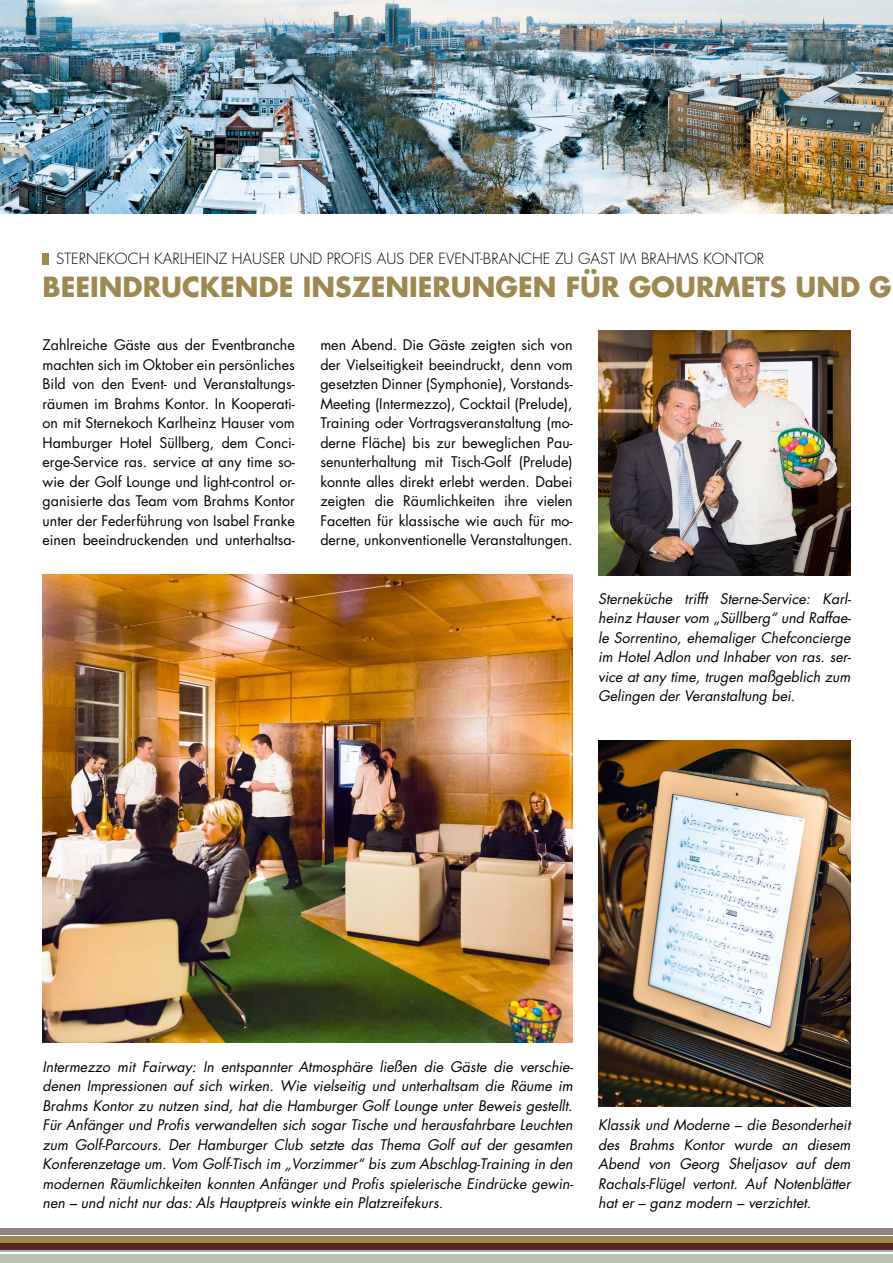
<style>
.page{position:relative;width:893px;height:1263px;background:#fff}
.page>*{position:absolute;margin:0;border:0;box-sizing:border-box;transform-origin:0 0}
.t1{font:700 27px "Futura";color:#9d8950}
.t2{font:300 15px "Futura";color:#000}
.t3{font:italic 14.25px/19.5px "Futura";color:#000;text-align:justify}
.t4{font:14.25px/19.5px "Futura";color:#000;text-align:justify}
</style>
<div class="page">
<img style="left:43px;top:574px;width:530px;height:469px">
<img style="left:0;top:0;width:893px;height:214px">
<div style="left:43px;top:253px;width:6px;height:11px;background:#9d8950"></div>
<img style="left:598px;top:331px;width:252px;height:244px">
<div style="left:0;top:1236px;width:893px;height:8px;background:#9d8950"></div>
<div style="left:0;top:1228px;width:893px;height:6px;background:#8c827f"></div>
<hr style="left:0;top:1249px;width:893px;height:2px;background:#abafb2">
<div style="left:0;top:1254px;width:893px;height:9px;background:#bac3b0"></div>
<div style="left:0;top:1243px;width:893px;height:7px;background:#56251b"></div>
<img style="left:598px;top:740px;width:252px;height:366px">
<p class="t2" style="left:49px;top:249px;width:717px">STERNEKOCH KARLHEINZ HAUSER UND PROFIS AUS DER EVENT-BRANCHE ZU GAST IM BRAHMS KONTOR</p>
<h1 class="t1" style="left:43px;top:268px;width:19px">BEEINDRUCKENDE</h1>
<h1 class="t1" style="left:303px;top:268px;width:88px">INSZENIERUNGEN</h1>
<h1 class="t1" style="left:566px;top:268px;width:19px">FÜR</h1>
<h1 class="t1" style="left:629px;top:268px;width:43px">GOURMETS</h1>
<h1 class="t1" style="left:796px;top:268px;width:22px">UND</h1>
<h1 class="t1" style="left:869px;top:268px;width:24px">G</h1>
<p class="t4" style="left:43px;top:335px;width:254px">Zahlreiche Gäste aus der Eventbranche machten sich im Oktober ein persönliches Bild von den Event- und Veranstaltungs&shy;räumen im Brahms Kontor. In Kooperati&shy;on mit Sternekoch Karlheinz Hauser vom Hamburger Hotel Süllberg, dem Conci&shy;erge-Service ras. service at any time so&shy;wie der Golf Lounge und light-control or&shy;ganisierte das Team vom Brahms Kontor unter der Federführung von Isabel Franke einen beeindruckenden und unterhaltsa-</p>
<p class="t4" style="left:320px;top:335px;width:254px">men Abend. Die Gäste zeigten sich von der Vielseitigkeit beeindruckt, denn vom gesetzten Dinner (Symphonie), Vorstands-Meeting (Intermezzo), Cocktail (Prelude), Training oder Vortragsveranstaltung (mo&shy;derne Fläche) bis zur beweglichen Pau&shy;senunterhaltung mit Tisch-Golf (Prelude) konnte alles direkt erlebt werden. Dabei zeigten die Räumlichkeiten ihre vielen Facetten für klassische wie auch für mo&shy;derne, unkonventionelle Veranstaltungen.</p>
<p class="t3" style="left:598px;top:589px;width:254px">Sterneküche trifft Sterne-Service: Karl&shy;heinz Hauser vom „Süllberg“ und Raffae&shy;le Sorrentino, ehemaliger Chefconcierge im Hotel Adlon und Inhaber von ras. ser&shy;vice at any time, trugen maßgeblich zum Gelingen der Veranstaltung bei.</p>
<p class="t3" style="left:43px;top:1057px;width:532px">Intermezzo mit Fairway: In entspannter Atmosphäre ließen die Gäste die verschie&shy;denen Impressionen auf sich wirken. Wie vielseitig und unterhaltsam die Räume im Brahms Kontor zu nutzen sind, hat die Hamburger Golf Lounge unter Beweis gestellt.<br>Für Anfänger und Profis verwandelten sich sogar Tische und herausfahrbare Leuchten zum Golf-Parcours. Der Hamburger Club setzte das Thema Golf auf der gesamten Konferenzetage um. Vom Golf-Tisch im „Vorzimmer“ bis zum Abschlag-Training in den modernen Räumlichkeiten konnten Anfänger und Profis spielerische Eindrücke gewin&shy;nen – und nicht nur das: Als Hauptpreis winkte ein Platzreifekurs.</p>
<p class="t3" style="left:598px;top:1115px;width:254px">Klassik und Moderne – die Besonderheit des Brahms Kontor wurde an diesem Abend von Georg Sheljasov auf dem Rachals-Flügel vertont. Auf Notenblätter hat er – ganz modern – verzichtet.</p>
</div>
